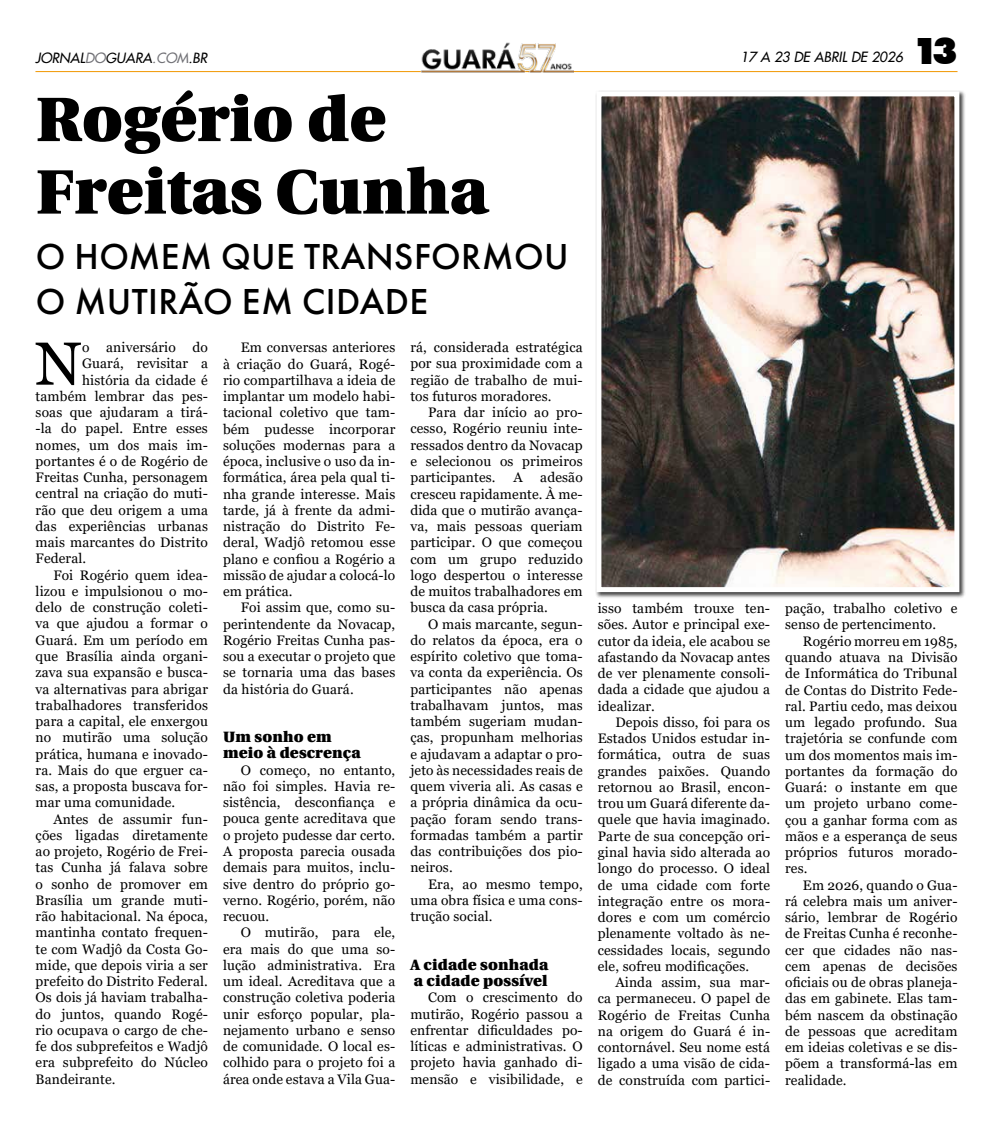
<style>
.page{position:relative;width:993px;height:1134px;background:#fff}
.page>*{position:absolute;margin:0;border:0;box-sizing:border-box;transform-origin:0 0}
.t1{font:900 62.5px/72.5px "Utopia";color:#000}
.t2{font:60.62px "Georgia";color:#000}
.t3{font:500 37.5px/45px "Futura PT";letter-spacing:.01em;color:#000}
.t4{font:900 37px "Futura BT";color:#000}
.t5{font:900 15px/16.2px "Utopia";letter-spacing:.01em;color:#000}
.t6{font:13.75px/16.2px "Georgia";letter-spacing:.01em;color:#000;text-align:justify}
.t7{font:italic 13.75px "Futura 2";color:#000}
.s1{color:#727277}
</style>
<div class="page">
<hr style="left:35px;top:71px;width:922px;height:1px;background:#f19800">
<img style="left:419px;top:42px;width:154px;height:31px">
<div style="left:594px;top:90px;width:371px;height:508px;background:#000;opacity:.75"></div>
<img style="left:602px;top:97px;width:351px;height:489px">
<div style="left:596px;top:91px;width:363px;height:501px;border:5px solid #fff"></div>
<p class="t7" style="left:35px;top:49px;width:173px">JORNAL<span class="s1">DO</span>GUARA<span class="s1">.COM</span>.BR</p>
<p class="t7" style="left:740px;top:47px;width:164px">17 A 23 DE ABRIL DE 2026</p>
<h3 class="t4" style="left:912px;top:28px;width:46px">13</h3>
<h1 class="t1" style="left:36px;top:84px;width:454px">Rogério de<br>Freitas Cunha</h1>
<h3 class="t3" style="left:36px;top:234px;width:534px">O HOMEM QUE TRANSFORMOU<br>O MUTIRÃO EM CIDADE</h3>
<h2 class="t2" style="left:35px;top:327px;width:48px">N</h2>
<p class="t6" style="left:82px;top:340px;width:127px">o aniversário do</p>
<p class="t6" style="left:410px;top:340px;width:174px">rá, considerada estratégica por sua proximidade com a região de trabalho de mui&shy;tos futuros moradores.</p>
<p class="t6" style="left:410px;top:405px;width:174px;text-indent:18px">Para dar início ao pro&shy;cesso, Rogério reuniu inte&shy;ressados dentro da Novacap e selecionou os primeiros participantes.</p>
<p class="t6" style="left:223px;top:340px;width:174px;text-indent:18px">Em conversas anteriores à criação do Guará, Rogé&shy;rio compartilhava a ideia de implantar um modelo habi&shy;tacional coletivo que tam&shy;bém pudesse incorporar soluções modernas para a época, inclusive o uso da in&shy;formática, área pela qual ti&shy;nha grande interesse. Mais tarde, já à frente da admi&shy;nistração do Distrito Fe&shy;deral, Wadjô retomou esse plano e confiou a Rogério a missão de ajudar a colocá-lo em prática.</p>
<p class="t6" style="left:223px;top:600px;width:174px;text-indent:18px">Foi assim que, como su&shy;perintendente da Novacap, Rogério Freitas Cunha pas&shy;sou a executar o projeto que se tornaria uma das bases da história do Guará.</p>
<p class="t5" style="left:223px;top:729px;width:139px">Um sonho em meio à descrença</p>
<p class="t6" style="left:223px;top:762px;width:174px;text-indent:18px">O começo, no entanto, não foi simples. Havia re&shy;sistência, desconfiança e pouca gente acreditava que o projeto pudesse dar certo.<br>A proposta parecia ousada demais para muitos, inclu&shy;sive dentro do próprio go&shy;verno. Rogério, porém, não recuou.</p>
<p class="t6" style="left:223px;top:925px;width:174px;text-indent:18px">O mutirão, para ele, era mais do que uma so&shy;lução administrativa. Era um ideal. Acreditava que a construção coletiva poderia unir esforço popular, pla&shy;nejamento urbano e senso de comunidade. O local es&shy;colhido para o projeto foi a área onde estava a Vila Gua-</p>
<p class="t6" style="left:82px;top:356px;width:127px">Guará, revisitar a</p>
<p class="t6" style="left:82px;top:372px;width:127px">história da cidade é</p>
<p class="t6" style="left:36px;top:388px;width:174px">também lembrar das pes-</p>
<p class="t6" style="left:36px;top:405px;width:174px">soas que ajudaram a tirá-</p>
<p class="t6" style="left:36px;top:421px;width:174px">-la do papel. Entre esses</p>
<p class="t6" style="left:36px;top:437px;width:174px">nomes, um dos mais im-</p>
<p class="t6" style="left:36px;top:453px;width:174px">portantes é o de Rogério de</p>
<p class="t6" style="left:36px;top:470px;width:174px">Freitas Cunha, personagem</p>
<p class="t6" style="left:36px;top:486px;width:174px">central na criação do muti-</p>
<p class="t6" style="left:36px;top:502px;width:174px">rão que deu origem a uma</p>
<p class="t6" style="left:36px;top:518px;width:174px">das experiências urbanas</p>
<p class="t6" style="left:36px;top:535px;width:174px">mais marcantes do Distrito</p>
<p class="t6" style="left:36px;top:551px;width:52px">Federal.</p>
<p class="t6" style="left:53px;top:567px;width:156px">Foi Rogério quem idea-</p>
<p class="t6" style="left:36px;top:583px;width:174px">lizou e impulsionou o mo-</p>
<p class="t6" style="left:36px;top:600px;width:174px">delo de construção coleti-</p>
<p class="t6" style="left:36px;top:616px;width:174px">va que ajudou a formar o</p>
<p class="t6" style="left:36px;top:632px;width:174px">Guará. Em um período em</p>
<p class="t6" style="left:36px;top:648px;width:174px">que Brasília ainda organi-</p>
<p class="t6" style="left:36px;top:665px;width:174px">zava sua expansão e busca-</p>
<p class="t6" style="left:36px;top:681px;width:174px">va alternativas para abrigar</p>
<p class="t6" style="left:36px;top:697px;width:174px">trabalhadores transferidos</p>
<p class="t6" style="left:36px;top:713px;width:174px">para a capital, ele enxergou</p>
<p class="t6" style="left:36px;top:730px;width:174px">no mutirão uma solução</p>
<p class="t6" style="left:36px;top:746px;width:174px">prática, humana e inovado-</p>
<p class="t6" style="left:36px;top:762px;width:174px">ra. Mais do que erguer ca-</p>
<p class="t6" style="left:36px;top:778px;width:174px">sas, a proposta buscava for-</p>
<p class="t6" style="left:36px;top:795px;width:141px">mar uma comunidade.</p>
<p class="t6" style="left:53px;top:811px;width:156px">Antes de assumir fun-</p>
<p class="t6" style="left:36px;top:827px;width:174px">ções ligadas diretamente</p>
<p class="t6" style="left:36px;top:843px;width:174px">ao projeto, Rogério de Frei-</p>
<p class="t6" style="left:36px;top:860px;width:174px">tas Cunha já falava sobre</p>
<p class="t6" style="left:36px;top:876px;width:174px">o sonho de promover em</p>
<p class="t6" style="left:36px;top:892px;width:174px">Brasília um grande muti-</p>
<p class="t6" style="left:36px;top:908px;width:174px">rão habitacional. Na época,</p>
<p class="t6" style="left:36px;top:925px;width:174px">mantinha contato frequen-</p>
<p class="t6" style="left:36px;top:941px;width:174px">te com Wadjô da Costa Go-</p>
<p class="t6" style="left:36px;top:957px;width:174px">mide, que depois viria a ser</p>
<p class="t6" style="left:36px;top:973px;width:174px">prefeito do Distrito Federal.</p>
<p class="t6" style="left:36px;top:990px;width:174px">Os dois já haviam trabalha-</p>
<p class="t6" style="left:36px;top:1006px;width:174px">do juntos, quando Rogé-</p>
<p class="t6" style="left:36px;top:1022px;width:174px">rio ocupava o cargo de che-</p>
<p class="t6" style="left:36px;top:1038px;width:174px">fe dos subprefeitos e Wadjô</p>
<p class="t6" style="left:36px;top:1055px;width:174px">era subprefeito do Núcleo</p>
<p class="t6" style="left:36px;top:1071px;width:81px">Bandeirante.</p>
<p class="t6" style="left:410px;top:470px;width:174px;text-indent:130px">adesão cresceu rapidamente. À me&shy;dida que o mutirão avança&shy;va, mais pessoas queriam participar. O que começou com um grupo reduzido logo despertou o interesse de muitos trabalhadores em busca da casa própria.</p>
<p class="t6" style="left:410px;top:616px;width:174px;text-indent:18px">O mais marcante, segun&shy;do relatos da época, era o espírito coletivo que toma&shy;va conta da experiência. Os participantes não apenas trabalhavam juntos, mas também sugeriam mudan&shy;ças, propunham melhorias e ajudavam a adaptar o pro&shy;jeto às necessidades reais de quem viveria ali. As casas e a própria dinâmica da ocu&shy;pação foram sendo trans&shy;formadas também a partir das contribuições dos pio&shy;neiros.</p>
<p class="t6" style="left:410px;top:876px;width:174px;text-indent:18px">Era, ao mesmo tempo, uma obra física e uma cons&shy;trução social.</p>
<p class="t5" style="left:410px;top:957px;width:139px">A cidade sonhada a cidade possível</p>
<p class="t6" style="left:410px;top:990px;width:174px;text-indent:18px">Com o crescimento do mutirão, Rogério passou a enfrentar dificuldades po&shy;líticas e administrativas. O projeto havia ganhado di&shy;mensão e visibilidade, e</p>
<p class="t6" style="left:513px;top:470px;width:11px">A</p>
<p class="t6" style="left:597px;top:601px;width:174px">isso também trouxe ten&shy;sões. Autor e principal exe&shy;cutor da ideia, ele acabou se afastando da Novacap antes de ver plenamente consoli&shy;dada a cidade que ajudou a idealizar.</p>
<p class="t6" style="left:597px;top:714px;width:174px;text-indent:18px">Depois disso, foi para os Estados Unidos estudar in&shy;formática, outra de suas grandes paixões. Quando retornou ao Brasil, encon&shy;trou um Guará diferente da&shy;quele que havia imaginado.<br>Parte de sua concepção ori&shy;ginal havia sido alterada ao longo do processo. O ideal de uma cidade com forte integração entre os mora&shy;dores e com um comércio plenamente voltado às ne&shy;cessidades locais, segundo ele, sofreu modificações.</p>
<p class="t6" style="left:597px;top:974px;width:174px;text-indent:18px">Ainda assim, sua mar&shy;ca permaneceu. O papel de Rogério de Freitas Cunha na origem do Guará é in&shy;contornável. Seu nome está ligado a uma visão de cida&shy;de construída com partici-</p>
<p class="t6" style="left:784px;top:601px;width:174px">pação, trabalho coletivo e senso de pertencimento.</p>
<p class="t6" style="left:784px;top:633px;width:174px;text-indent:18px">Rogério morreu em 1985, quando atuava na Divisão de Informática do Tribunal de Contas do Distrito Fede&shy;ral. Partiu cedo, mas deixou um legado profundo. Sua trajetória se confunde com um dos momentos mais im&shy;portantes da formação do Guará: o instante em que um projeto urbano come&shy;çou a ganhar forma com as mãos e a esperança de seus próprios futuros morado&shy;res.</p>
<p class="t6" style="left:784px;top:877px;width:174px;text-indent:18px">Em 2026, quando o Gua&shy;rá celebra mais um aniver&shy;sário, lembrar de Rogério de Freitas Cunha é reconhe&shy;cer que cidades não nas&shy;cem apenas de decisões oficiais ou de obras planeja&shy;das em gabinete. Elas tam&shy;bém nascem da obstinação de pessoas que acreditam em ideias coletivas e se dis&shy;põem a transformá-las em realidade.</p>
</div>
